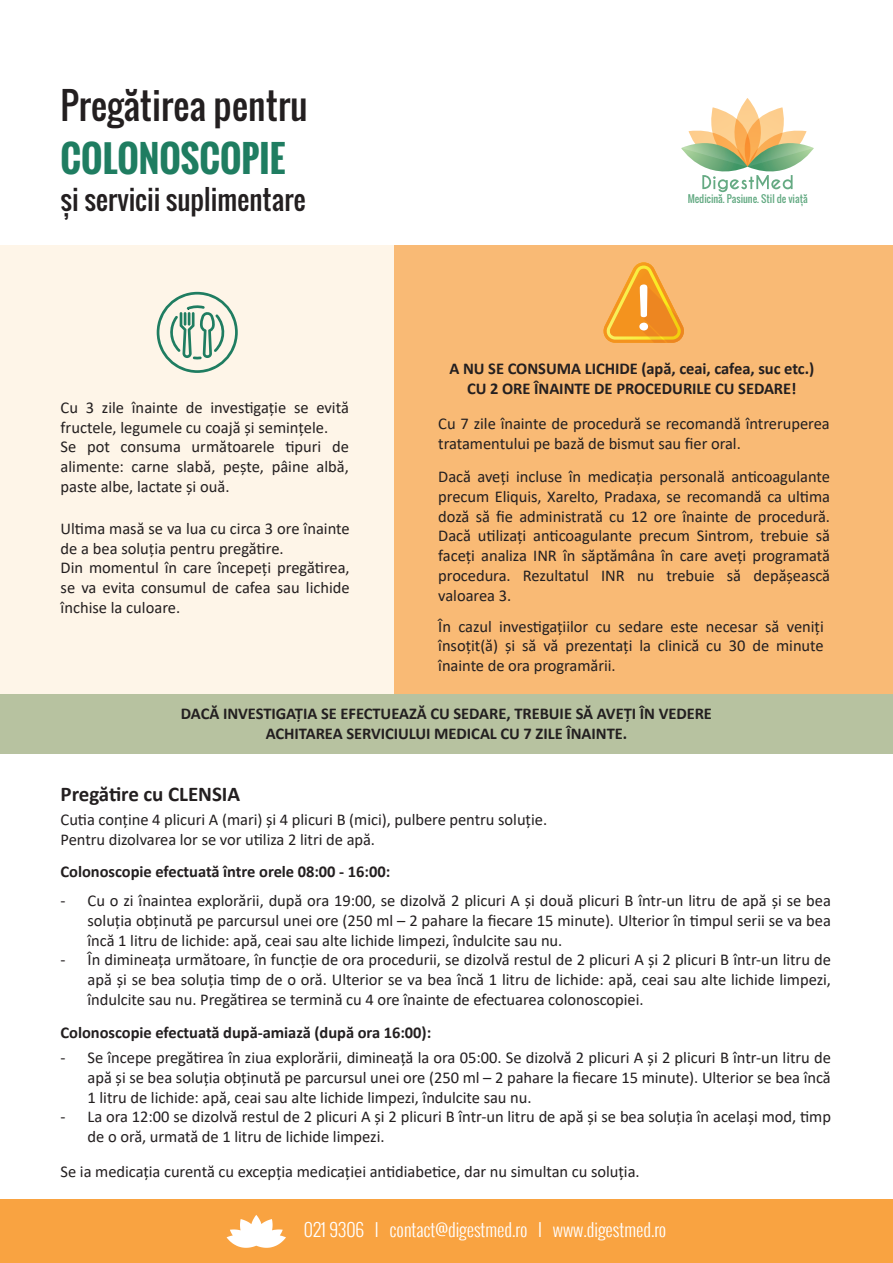
<style>
.page{position:relative;width:893px;height:1263px;background:#fff}
.page>*{position:absolute;margin:0;border:0;box-sizing:border-box;transform-origin:0 0}
.t1{font:36px "Oswald";color:#231f20}
.t2{font:700 36px "Oswald";color:#1f7d61}
.t3{font:27px "Oswald";color:#231f20}
.t4{font:700 21px "Calibri";letter-spacing:-.005em;color:#231f20}
.t5{font:300 18px "Oswald";color:#fff}
.t6{font:16.5px/19.8px "Calibri";letter-spacing:-.005em;color:#231f20}
.t7{font:700 16.5px/19.8px "Calibri";letter-spacing:-.005em;color:#231f20;text-align:center}
.t8{font:9.9px "Oswald";color:#3d9564}
</style>
<div class="page">
<svg style="left:681px;top:98px;width:133px;height:94px"></svg>
<div style="left:0;top:1200px;width:893px;height:63px;background:#f9a341"></div>
<svg style="left:227px;top:1215px;width:59px;height:33px"></svg>
<div style="left:0;top:245px;width:394px;height:462px;background:#fef5e8"></div>
<svg style="left:157px;top:292px;width:81px;height:81px"></svg>
<div style="left:394px;top:245px;width:499px;height:462px;background:#f9ba75"></div>
<svg style="left:603px;top:262px;width:81px;height:81px"></svg>
<div style="left:0;top:694px;width:893px;height:60px;background:#b7c2a0"></div>
<h1 class="t1" style="left:61px;top:79px;width:248px">Pregătirea pentru</h1>
<h1 class="t2" style="left:61px;top:131px;width:226px">COLONOSCOPIE</h1>
<h2 class="t3" style="left:61px;top:179px;width:247px">și servicii suplimentare</h2>
<p class="t6" style="left:61px;top:397px;width:290px">Cu 3 zile înainte de investigație se evită fructele, legumele cu coajă și semințele.<br>Se pot consuma următoarele tipuri de alimente: carne slabă, pește, pâine albă, paste albe, lactate și ouă.</p>
<p class="t6" style="left:61px;top:518px;width:291px">Ultima masă se va lua cu circa 3 ore înainte de a bea soluția pentru pregătire.<br>Din momentul în care începeți pregătirea, se va evita consumul de cafea sau lichide închise la culoare.</p>
<p class="t8" style="left:688px;top:191px;width:122px">Medicină. Pasiune. Stil de viață</p>
<p class="t7" style="left:449px;top:358px;width:366px">A NU SE CONSUMA LICHIDE (apă, ceai, cafea, suc etc.)<br>CU 2 ORE ÎNAINTE DE PROCEDURILE CU SEDARE!</p>
<p class="t6" style="left:438px;top:413px;width:393px">Cu 7 zile înainte de procedură se recomandă întreruperea tratamentului pe bază de bismut sau fier oral.</p>
<p class="t6" style="left:438px;top:466px;width:393px;text-align:justify">Dacă aveți incluse în medicația personală anticoagulante precum Eliquis, Xarelto, Pradaxa, se recomandă ca ultima doză să fie administrată cu 12 ore înainte de procedură.<br>Dacă utilizați anticoagulante precum Sintrom, trebuie să faceți analiza INR în săptămâna în care aveți programată procedura. Rezultatul INR nu trebuie să depășească valoarea 3.</p>
<p class="t6" style="left:438px;top:616px;width:387px;text-align:justify">În cazul investigațiilor cu sedare este necesar să veniți însoțit(ă) și să vă prezentați la clinică cu 30 de minute înainte de ora programării.</p>
<p class="t7" style="left:181px;top:703px;width:532px">DACĂ INVESTIGAȚIA SE EFECTUEAZĂ CU SEDARE, TREBUIE SĂ AVEȚI ÎN VEDERE<br>ACHITAREA SERVICIULUI MEDICAL CU 7 ZILE ÎNAINTE.</p>
<p class="t4" style="left:61px;top:779px;width:181px">Pregătire cu CLENSIA</p>
<p class="t6" style="left:61px;top:809px;width:488px">Cutia conține 4 plicuri A (mari) și 4 plicuri B (mici), pulbere pentru soluție.<br>Pentru dizolvarea lor se vor utiliza 2 litri de apă.</p>
<p class="t7" style="left:61px;top:862px;width:331px">Colonoscopie efectuată între orele 08:00 - 16:00:</p>
<p class="t6" style="left:88px;top:890px;width:745px;text-align:justify;text-indent:-27px">- Cu o zi înaintea explorării, după ora 19:00, se dizolvă 2 plicuri A și două plicuri B într-un litru de apă și se bea soluția obținută pe parcursul unei ore (250 ml – 2 pahare la fiecare 15 minute). Ulterior în timpul serii se va bea încă 1 litru de lichide: apă, ceai sau alte lichide limpezi, îndulcite sau nu.</p>
<p class="t6" style="left:88px;top:949px;width:745px;text-align:justify;text-indent:-27px">- În dimineața următoare, în funcție de ora procedurii, se dizolvă restul de 2 plicuri A și 2 plicuri B într-un litru de apă și se bea soluția timp de o oră. Ulterior se va bea încă 1 litru de lichide: apă, ceai sau alte lichide limpezi, îndulcite sau nu. Pregătirea se termină cu 4 ore înainte de efectuarea colonoscopiei.</p>
<p class="t7" style="left:61px;top:1022px;width:372px">Colonoscopie efectuată după-amiază (după ora 16:00):</p>
<p class="t6" style="left:88px;top:1047px;width:745px;text-align:justify;text-indent:-27px">- Se începe pregătirea în ziua explorării, dimineață la ora 05:00. Se dizolvă 2 plicuri A și 2 plicuri B într-un litru de apă și se bea soluția obținută pe parcursul unei ore (250 ml – 2 pahare la fiecare 15 minute). Ulterior se bea încă 1 litru de lichide: apă, ceai sau alte lichide limpezi, îndulcite sau nu.</p>
<p class="t6" style="left:88px;top:1106px;width:745px;text-indent:-27px">- La ora 12:00 se dizolvă restul de 2 plicuri A și 2 plicuri B într-un litru de apă și se bea soluția în același mod, timp de o oră, urmată de 1 litru de lichide limpezi.</p>
<p class="t6" style="left:61px;top:1161px;width:581px">Se ia medicația curentă cu excepția medicației antidiabetice, dar nu simultan cu soluția.</p>
<p class="t5" style="left:304px;top:1216px;width:364px">021 9306 I contact@digestmed.ro I www.digestmed.ro</p>
</div>
